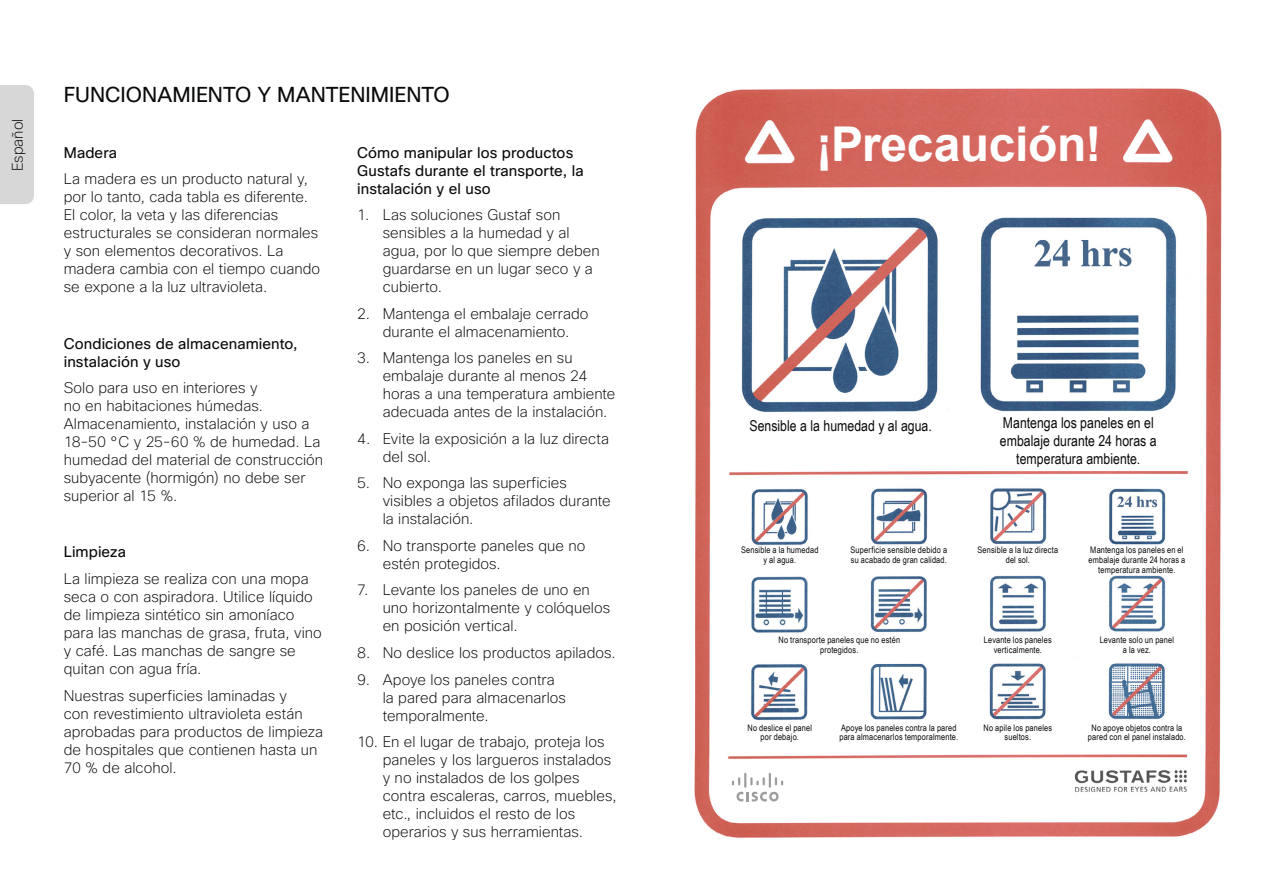
<style>
.page{position:relative;width:1263px;height:893px;background:#fff}
.page>*{position:absolute;margin:0;border:0;box-sizing:border-box;transform-origin:0 0}
.t1{font:700 48px "Arial";letter-spacing:-.005em;color:#fff}
.t2{font:21px "Cisco Sans";color:#090a0b}
.t3{font:200 15px/18px "Cisco Sans";letter-spacing:.005em;color:#090a0b}
.t4{font:15px/18px "Cisco Sans";letter-spacing:.005em;color:#090a0b}
.t5{font:15px/18px "Arial Narrow";color:#090a0b;text-align:center}
.t6{font:9px/9.8px "Arial Narrow";letter-spacing:.02em;color:#090a0b;text-align:center}
</style>
<div class="page">
<img style="left:695px;top:88px;width:527px;height:750px">
<svg style="left:732px;top:773px;width:51px;height:28px"></svg>
<div style="left:0;top:85px;width:34px;height:119px;background:#d7d7d8"></div>
<p class="t3" style="left:9px;top:171px;width:54px;rotate:-90deg">Español</p>
<h2 class="t2" style="left:64px;top:81px;width:388px">FUNCIONAMIENTO Y MANTENIMIENTO</h2>
<p class="t4" style="left:64px;top:144px;width:55px">Madera</p>
<p class="t3" style="left:64px;top:170px;width:258px">La madera es un producto natural y, por lo tanto, cada tabla es diferente.<br>El color, la veta y las diferencias estructurales se consideran normales y son elementos decorativos. La madera cambia con el tiempo cuando se expone a la luz ultravioleta.</p>
<p class="t4" style="left:64px;top:334px;width:235px">Condiciones de almacenamiento, instalación y uso</p>
<p class="t3" style="left:64px;top:379px;width:261px">Solo para uso en interiores y<br>no en habitaciones húmedas.<br>Almacenamiento, instalación y uso a<br>18-50 °C y 25-60 % de humedad. La humedad del material de construcción subyacente (hormigón) no debe ser superior al 15 %.</p>
<p class="t4" style="left:64px;top:543px;width:64px">Limpieza</p>
<p class="t3" style="left:64px;top:570px;width:259px">La limpieza se realiza con una mopa seca o con aspiradora. Utilice líquido de limpieza sintético sin amoníaco para las manchas de grasa, fruta, vino y café. Las manchas de sangre se quitan con agua fría.</p>
<p class="t3" style="left:64px;top:686px;width:261px">Nuestras superficies laminadas y<br>con revestimiento ultravioleta están aprobadas para productos de limpieza de hospitales que contienen hasta un<br>70 % de alcohol.</p>
<p class="t4" style="left:357px;top:144px;width:228px">Cómo manipular los productos<br>Gustafs durante el transporte, la instalación y el uso</p>
<p class="t3" style="left:383px;top:206px;width:219px;text-indent:-26px">1. Las soluciones Gustaf son sensibles a la humedad y al agua, por lo que siempre deben guardarse en un lugar seco y a cubierto.</p>
<p class="t3" style="left:357px;top:305px;width:233px;text-align:center">2. Mantenga el embalaje cerrado durante el almacenamiento.</p>
<p class="t3" style="left:383px;top:349px;width:234px;text-indent:-26px">3. Mantenga los paneles en su embalaje durante al menos 24 horas a una temperatura ambiente adecuada antes de la instalación.</p>
<p class="t3" style="left:383px;top:430px;width:228px;text-indent:-25px">4. Evite la exposición a la luz directa del sol.</p>
<p class="t3" style="left:383px;top:474px;width:230px;text-indent:-26px">5. No exponga las superficies visibles a objetos afilados durante la instalación.</p>
<p class="t3" style="left:383px;top:537px;width:204px;text-indent:-26px">6. No transporte paneles que no estén protegidos.</p>
<p class="t3" style="left:383px;top:581px;width:229px;text-indent:-26px">7. Levante los paneles de uno en uno horizontalmente y colóquelos en posición vertical.</p>
<p class="t3" style="left:357px;top:644px;width:260px">8. No deslice los productos apilados.</p>
<p class="t3" style="left:383px;top:670px;width:185px;text-indent:-26px">9. Apoye los paneles contra la pared para almacenarlos temporalmente.</p>
<p class="t3" style="left:383px;top:733px;width:235px;text-indent:-26px">10. En el lugar de trabajo, proteja los paneles y los largueros instalados y no instalados de los golpes contra escaleras, carros, muebles, etc., incluidos el resto de los operarios y sus herramientas.</p>
<h1 class="t1" style="left:816px;top:110px;width:287px">¡Precaución!</h1>
<p class="t5" style="left:749px;top:416px;width:184px">Sensible a la humedad y al agua.</p>
<p class="t5" style="left:1000px;top:413px;width:158px">Mantenga los paneles en el embalaje durante 24 horas a temperatura ambiente.</p>
<p class="t6" style="left:741px;top:545px;width:79px">Sensible a la humedad y al agua.</p>
<p class="t6" style="left:850px;top:545px;width:98px;text-align:left">Superficie sensible debido a su acabado de gran calidad.</p>
<p class="t6" style="left:977px;top:545px;width:82px">Sensible a la luz directa del sol.</p>
<p class="t6" style="left:1088px;top:545px;width:98px">Mantenga los paneles en el embalaje durante 24 horas a temperatura ambiente.</p>
<p class="t6" style="left:778px;top:634px;width:123px">No transporte paneles que no estén protegidos.</p>
<p class="t6" style="left:984px;top:634px;width:69px">Levante los paneles verticalmente.</p>
<p class="t6" style="left:1100px;top:634px;width:76px">Levante solo un panel a la vez.</p>
<p class="t6" style="left:747px;top:722px;width:66px">No deslice el panel por debajo.</p>
<p class="t6" style="left:839px;top:722px;width:120px;text-align:left">Apoye los paneles contra la pared para almacenarlos temporalmente.</p>
<p class="t6" style="left:983px;top:722px;width:70px">No apile los paneles sueltos.</p>
<p class="t6" style="left:1088px;top:722px;width:99px">No apoye objetos contra la pared con el panel instalado.</p>
</div>
